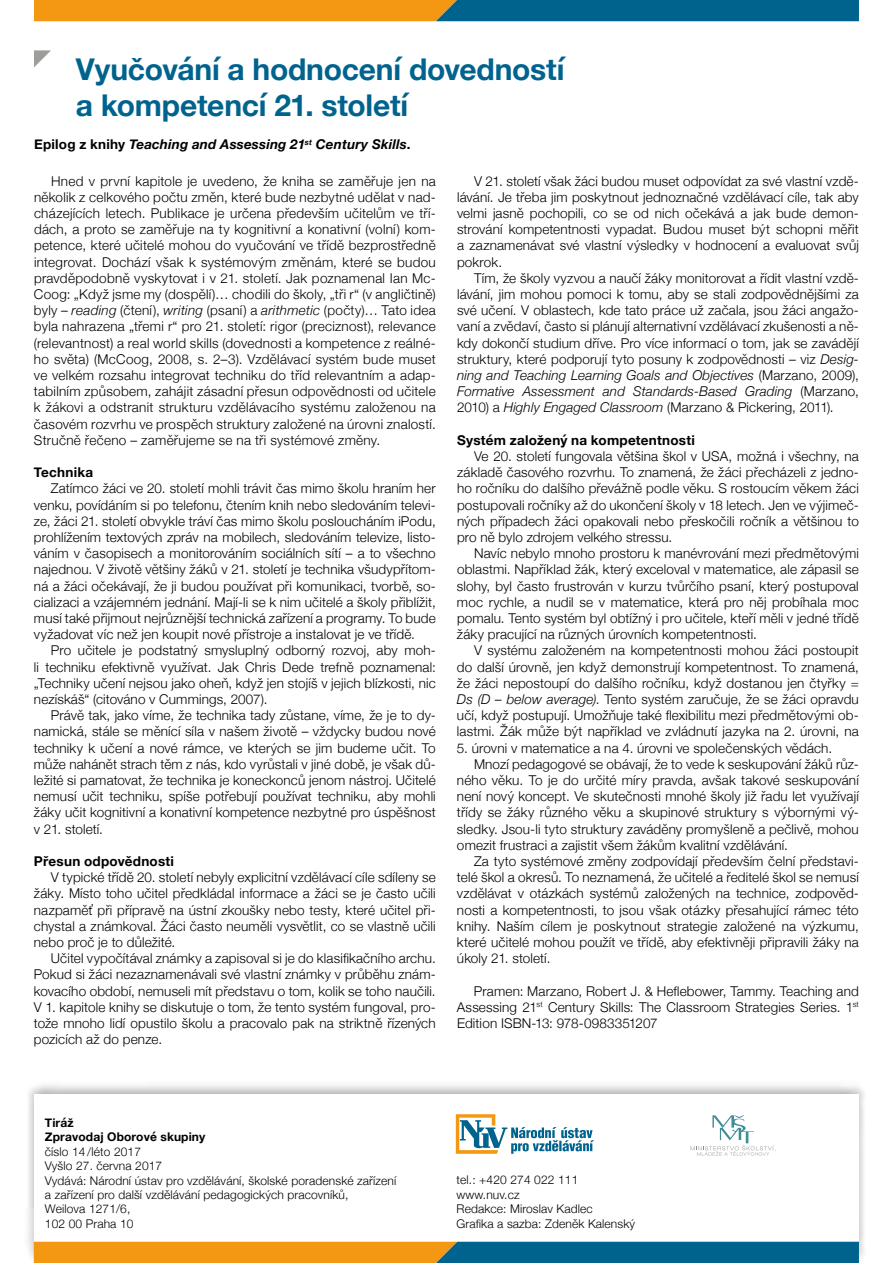
<style>
.page{position:relative;width:893px;height:1263px;background:#fff}
.page>*{position:absolute;margin:0;border:0;box-sizing:border-box;transform-origin:0 0}
.t1{font:700 30px/36px "Helvetica Neue";letter-spacing:-.01em;color:#00638e}
.t2{font:300 13.5px/16.2px "Helvetica Neue";letter-spacing:.01em;color:#000;text-align:justify}
.t3{font:700 13.5px "Helvetica Neue";letter-spacing:.015em;color:#000}
.t4{font:italic 700 13.5px "Helvetica Neue";letter-spacing:.01em;color:#000}
.t5{font:300 12px/14.4px "Helvetica Neue";letter-spacing:.01em;color:#000}
.t6{font:700 12px/14.4px "Helvetica Neue";letter-spacing:.01em;color:#000}
.s1{font-style:normal}
.s2{font-style:italic}
</style>
<div class="page">
<div style="left:25px;top:1081px;width:843px;height:182px;background:#000;opacity:.3"></div>
<div style="left:34px;top:1094px;width:825px;height:166px;background:#fff"></div>
<svg style="left:34px;top:0;width:825px;height:21px;background:#7a7d50"></svg>
<svg style="left:34px;top:50px;width:17px;height:17px"></svg>
<svg style="left:34px;top:1242px;width:825px;height:21px;background:#7a7d50"></svg>
<svg style="left:690px;top:1115px;width:86px;height:41px"></svg>
<svg style="left:456px;top:1114px;width:138px;height:40px"></svg>
<h1 class="t1" style="left:76px;top:52px;width:490px">Vyučování a hodnocení dovedností a kompetencí 21. století</h1>
<p class="t4" style="left:34px;top:134px;width:378px"><span class="s1">Epilog z knihy</span> Teaching and Assessing 21<sup>st</sup> Century Skills<span class="s1">.</span></p>
<p class="t2" style="left:34px;top:172px;width:403px;text-indent:17px">Hned v první kapitole je uvedeno, že kniha se zaměřuje jen na několik z celkového počtu změn, které bude nezbytné udělat v nad&shy;cházejících letech. Publikace je určena především učitelům ve tří&shy;dách, a proto se zaměřuje na ty kognitivní a konativní (volní) kom&shy;petence, které učitelé mohou do vyučování ve třídě bezprostředně integrovat. Dochází však k systémovým změnám, které se budou pravděpodobně vyskytovat i v 21. století. Jak poznamenal Ian Mc-Coog: „Když jsme my (dospělí)… chodili do školy, „tři r“ (v angličtině) byly – <span class="s2">reading</span> (čtení), <span class="s2">writing</span> (psaní) a <span class="s2">arithmetic</span> (počty)… Tato idea byla nahrazena „třemi r“ pro 21. století: rigor (preciznost), relevance (relevantnost) a real world skills (dovednosti a kompetence z reálné&shy;ho světa) (McCoog, 2008, s. 2–3). Vzdělávací systém bude muset ve velkém rozsahu integrovat techniku do tříd relevantním a adap&shy;tabilním způsobem, zahájit zásadní přesun odpovědnosti od učitele k žákovi a odstranit strukturu vzdělávacího systému založenou na časovém rozvrhu ve prospěch struktury založené na úrovni znalostí.<br>Stručně řečeno – zaměřujeme se na tři systémové změny.</p>
<p class="t3" style="left:34px;top:462px;width:61px">Technika</p>
<p class="t2" style="left:34px;top:479px;width:403px;text-indent:17px">Zatímco žáci ve 20. století mohli trávit čas mimo školu hraním her venku, povídáním si po telefonu, čtením knih nebo sledováním televi&shy;ze, žáci 21. století obvykle tráví čas mimo školu posloucháním iPodu, prohlížením textových zpráv na mobilech, sledováním televize, listo&shy;váním v časopisech a monitorováním sociálních sítí – a to všechno najednou. V životě většiny žáků v 21. století je technika všudypřítom&shy;ná a žáci očekávají, že ji budou používat při komunikaci, tvorbě, so&shy;cializaci a vzájemném jednání. Mají-li se k nim učitelé a školy přiblížit, musí také přijmout nejrůznější technická zařízení a programy. To bude vyžadovat víc než jen koupit nové přístroje a instalovat je ve třídě.</p>
<p class="t2" style="left:34px;top:641px;width:403px;text-indent:17px">Pro učitele je podstatný smysluplný odborný rozvoj, aby moh&shy;li techniku efektivně využívat. Jak Chris Dede trefně poznamenal: „Techniky učení nejsou jako oheň, když jen stojíš v jejich blízkosti, nic nezískáš“ (citováno v Cummings, 2007).</p>
<p class="t2" style="left:34px;top:706px;width:403px;text-indent:17px">Právě tak, jako víme, že technika tady zůstane, víme, že je to dy&shy;namická, stále se měnící síla v našem životě – vždycky budou nové techniky k učení a nové rámce, ve kterých se jim budeme učit. To může nahánět strach těm z nás, kdo vyrůstali v jiné době, je však dů&shy;ležité si pamatovat, že technika je koneckonců jenom nástroj. Učitelé nemusí učit techniku, spíše potřebují používat techniku, aby mohli žáky učit kognitivní a konativní kompetence nezbytné pro úspěšnost v 21. století.</p>
<p class="t3" style="left:34px;top:850px;width:142px">Přesun odpovědnosti</p>
<p class="t2" style="left:34px;top:868px;width:403px;text-indent:17px">V typické třídě 20. století nebyly explicitní vzdělávací cíle sdíleny se žáky. Místo toho učitel předkládal informace a žáci se je často učili nazpaměť při přípravě na ústní zkoušky nebo testy, které učitel při&shy;chystal a známkoval. Žáci často neuměli vysvětlit, co se vlastně učili nebo proč je to důležité.</p>
<p class="t2" style="left:34px;top:949px;width:403px;text-indent:17px">Učitel vypočítával známky a zapisoval si je do klasifikačního archu.<br>Pokud si žáci nezaznamenávali své vlastní známky v průběhu znám&shy;kovacího období, nemuseli mít představu o tom, kolik se toho naučili.<br>V 1. kapitole knihy se diskutuje o tom, že tento systém fungoval, pro&shy;tože mnoho lidí opustilo školu a pracovalo pak na striktně řízených pozicích až do penze.</p>
<p class="t2" style="left:457px;top:172px;width:403px;text-indent:17px">V 21. století však žáci budou muset odpovídat za své vlastní vzdě&shy;lávání. Je třeba jim poskytnout jednoznačné vzdělávací cíle, tak aby velmi jasně pochopili, co se od nich očekává a jak bude demon&shy;strování kompetentnosti vypadat. Budou muset být schopni měřit a zaznamenávat své vlastní výsledky v hodnocení a evaluovat svůj pokrok.</p>
<p class="t2" style="left:457px;top:269px;width:403px;text-indent:17px">Tím, že školy vyzvou a naučí žáky monitorovat a řídit vlastní vzdě&shy;lávání, jim mohou pomoci k tomu, aby se stali zodpovědnějšími za své učení. V oblastech, kde tato práce už začala, jsou žáci angažo&shy;vaní a zvědaví, často si plánují alternativní vzdělávací zkušenosti a ně&shy;kdy dokončí studium dříve. Pro více informací o tom, jak se zavádějí struktury, které podporují tyto posuny k zodpovědnosti – viz <span class="s2">Desig&shy;ning and Teaching Learning Goals and Objectives</span> (Marzano, 2009), <span class="s2">Formative Assessment and Standards-Based Grading</span> (Marzano, 2010) a <span class="s2">Highly Engaged Classroom</span> (Marzano &amp; Pickering, 2011).</p>
<p class="t3" style="left:457px;top:429px;width:239px">Systém založený na kompetentnosti</p>
<p class="t2" style="left:457px;top:447px;width:403px;text-indent:17px">Ve 20. století fungovala většina škol v USA, možná i všechny, na základě časového rozvrhu. To znamená, že žáci přecházeli z jedno&shy;ho ročníku do dalšího převážně podle věku. S rostoucím věkem žáci postupovali ročníky až do ukončení školy v 18 letech. Jen ve výjimeč&shy;ných případech žáci opakovali nebo přeskočili ročník a většinou to pro ně bylo zdrojem velkého stressu.</p>
<p class="t2" style="left:457px;top:544px;width:403px;text-indent:17px">Navíc nebylo mnoho prostoru k manévrování mezi předmětovými oblastmi. Například žák, který exceloval v matematice, ale zápasil se slohy, byl často frustrován v kurzu tvůrčího psaní, který postupoval moc rychle, a nudil se v matematice, která pro něj probíhala moc pomalu. Tento systém byl obtížný i pro učitele, kteří měli v jedné třídě žáky pracující na různých úrovních kompetentnosti.</p>
<p class="t2" style="left:457px;top:641px;width:403px;text-indent:17px">V systému založeném na kompetentnosti mohou žáci postoupit do další úrovně, jen když demonstrují kompetentnost. To znamená, že žáci nepostoupí do dalšího ročníku, když dostanou jen čtyřky = <span class="s2">Ds (D – below average)</span>. Tento systém zaručuje, že se žáci opravdu učí, když postupují. Umožňuje také flexibilitu mezi předmětovými ob&shy;lastmi. Žák může být například ve zvládnutí jazyka na 2. úrovni, na</p>
<p class="t2" style="left:457px;top:739px;width:377px">5. úrovni v matematice a na 4. úrovni ve společenských vědách.</p>
<p class="t2" style="left:474px;top:755px;width:386px">Mnozí pedagogové se obávají, že to vede k seskupování žáků růz-</p>
<p class="t2" style="left:457px;top:771px;width:403px">ného věku. To je do určité míry pravda, avšak takové seskupování</p>
<p class="t2" style="left:457px;top:787px;width:403px">není nový koncept. Ve skutečnosti mnohé školy již řadu let využívají</p>
<p class="t2" style="left:457px;top:803px;width:403px">třídy se žáky různého věku a skupinové struktury s výbornými vý-</p>
<p class="t2" style="left:457px;top:820px;width:403px">sledky. Jsou-li tyto struktury zaváděny promyšleně a pečlivě, mohou</p>
<p class="t2" style="left:457px;top:836px;width:332px">omezit frustraci a zajistit všem žákům kvalitní vzdělávání.</p>
<p class="t2" style="left:474px;top:852px;width:386px">Za tyto systémové změny zodpovídají především čelní představi-</p>
<p class="t2" style="left:457px;top:868px;width:403px">telé škol a okresů. To neznamená, že učitelé a ředitelé škol se nemusí</p>
<p class="t2" style="left:457px;top:884px;width:403px">vzdělávat v otázkách systémů založených na technice, zodpověd-</p>
<p class="t2" style="left:457px;top:901px;width:403px">nosti a kompetentnosti, to jsou však otázky přesahující rámec této</p>
<p class="t2" style="left:457px;top:917px;width:403px">knihy. Naším cílem je poskytnout strategie založené na výzkumu,</p>
<p class="t2" style="left:457px;top:933px;width:403px">které učitelé mohou použít ve třídě, aby efektivněji připravili žáky na</p>
<p class="t2" style="left:457px;top:949px;width:95px">úkoly 21. století.</p>
<p class="t2" style="left:457px;top:982px;width:403px;text-indent:17px">Pramen: Marzano, Robert J. &amp; Heflebower, Tammy. Teaching and Assessing 21<sup>st</sup> Century Skills: The Classroom Strategies Series. 1<sup>st </sup>Edition ISBN-13: 978-0983351207</p>
<p class="t6" style="left:45px;top:1116px;width:162px">Tiráž<br>Zpravodaj Oborové skupiny</p>
<p class="t5" style="left:45px;top:1143px;width:353px">číslo 14 /léto 2017<br>Vyšlo 27. června 2017<br>Vydává: Národní ústav pro vzdělávání, školské poradenské zařízení a zařízení pro další vzdělávání pedagogických pracovníků,<br>Weilova 1271/6,<br>102 00 Praha 10</p>
<p class="t5" style="left:457px;top:1172px;width:180px">tel.: +420 274 022 111 www.nuv.cz<br>Redakce: Miroslav Kadlec<br>Grafika a sazba: Zdeněk Kalenský</p>
</div>
